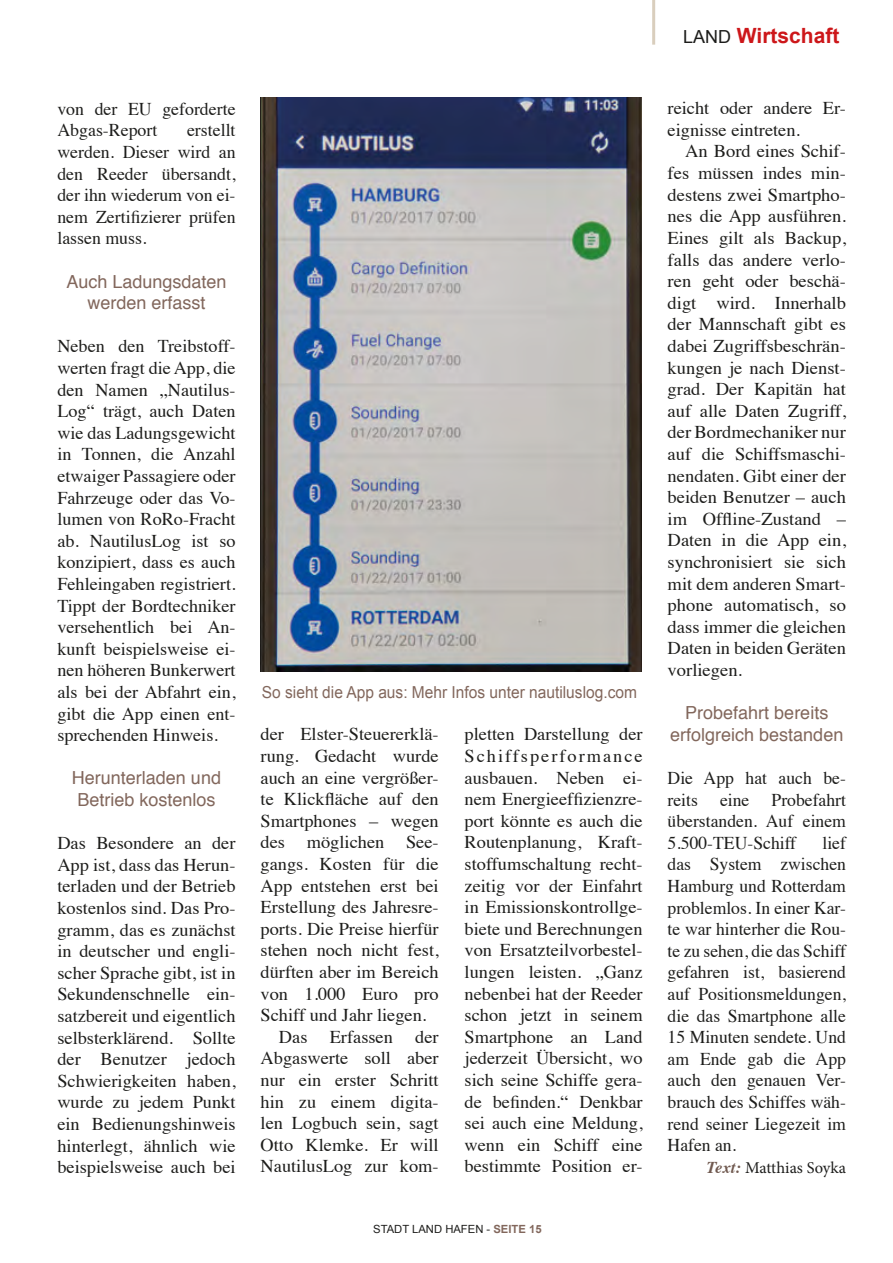
<style>
.page{position:relative;width:893px;height:1263px;background:#fff}
.page>*{position:absolute;margin:0;border:0;box-sizing:border-box;transform-origin:0 0}
.t1{font:700 21px "Arial";color:#cd171a}
.t2{font:18px/21.6px "Times";color:#1d1d1b;text-align:justify}
.t3{font:18px/21.6px "Helvetica";color:#82675c;text-align:center}
.t4{font:16.5px "Arial";color:#82675c;scale:.94 1}
.t5{font:16.5px "Minion Pro";color:#1d1d1b}
.t6{font:11.25px "Arial";color:#1d1d1b}
.s1{font-weight:700;color:#82675c}
.s2{font-weight:400;font-size:18px;color:#1d1d1b}
.s3{font-family:"Times";font-weight:700;font-style:italic;color:#70594f}
</style>
<div class="page">
<img style="left:261px;top:97px;width:380px;height:574px">
<hr style="left:652px;top:0;width:3px;height:45px;background:#d9cebd">
<p class="t2" style="left:57px;top:96px;width:180px">von der EU geforderte<br>Abgas-Report</p>
<p class="t2" style="left:57px;top:118px;width:180px;text-indent:130px">erstellt werden. Dieser wird an den Reeder übersandt, der ihn wiederum von ei&shy;nem Zertifizierer prüfen lassen muss.</p>
<p class="t3" style="left:66px;top:271px;width:162px">Auch Ladungsdaten werden erfasst</p>
<p class="t2" style="left:57px;top:334px;width:180px">Neben den Treibstoff&shy;werten fragt die App, die den Namen „Nautilus-Log“ trägt, auch Daten wie das Ladungsgewicht in Tonnen, die Anzahl etwaiger Passagiere oder Fahrzeuge oder das Vo&shy;lumen von RoRo-Fracht ab. NautilusLog ist so konzipiert, dass es auch Fehleingaben registriert.<br>Tippt der Bordtechniker versehentlich bei An&shy;kunft beispielsweise ei&shy;nen höheren Bunkerwert als bei der Abfahrt ein, gibt die App einen ent&shy;sprechenden Hinweis.</p>
<p class="t3" style="left:72px;top:768px;width:151px">Herunterladen und<br>Betrieb kostenlos</p>
<p class="t2" style="left:57px;top:831px;width:180px">Das Besondere an der App ist, dass das Herun&shy;terladen und der Betrieb kostenlos sind. Das Pro&shy;gramm, das es zunächst in deutscher und engli&shy;scher Sprache gibt, ist in Sekundenschnelle ein&shy;satzbereit und eigentlich selbsterklärend. Sollte der Benutzer jedoch Schwierigkeiten haben, wurde zu jedem Punkt ein Bedienungshinweis hinterlegt, ähnlich wie beispielsweise auch bei</p>
<p class="t4" style="left:262px;top:681px;width:400px">So sieht die App aus: Mehr Infos unter nautiluslog.com</p>
<p class="t2" style="left:261px;top:722px;width:180px">der Elster-Steuererklä-</p>
<p class="t2" style="left:261px;top:744px;width:180px">rung. Gedacht wurde</p>
<p class="t2" style="left:261px;top:765px;width:180px">auch an eine vergrößer-</p>
<p class="t2" style="left:261px;top:787px;width:180px">te Klickfläche auf den</p>
<p class="t2" style="left:261px;top:808px;width:180px">Smartphones – wegen</p>
<p class="t2" style="left:261px;top:830px;width:180px">des möglichen See-</p>
<p class="t2" style="left:261px;top:852px;width:180px">gangs. Kosten für die</p>
<p class="t2" style="left:261px;top:873px;width:180px">App entstehen erst bei</p>
<p class="t2" style="left:261px;top:895px;width:180px">Erstellung des Jahresre-</p>
<p class="t2" style="left:261px;top:916px;width:180px">ports. Die Preise hierfür</p>
<p class="t2" style="left:261px;top:938px;width:180px">stehen noch nicht fest,</p>
<p class="t2" style="left:261px;top:960px;width:180px">dürften aber im Bereich</p>
<p class="t2" style="left:261px;top:981px;width:180px">von 1.000 Euro pro</p>
<p class="t2" style="left:261px;top:1003px;width:167px">Schiff und Jahr liegen.</p>
<p class="t2" style="left:279px;top:1024px;width:161px">Das Erfassen der</p>
<p class="t2" style="left:261px;top:1046px;width:180px">Abgaswerte soll aber</p>
<p class="t2" style="left:261px;top:1068px;width:180px">nur ein erster Schritt</p>
<p class="t2" style="left:261px;top:1089px;width:180px">hin zu einem digita-</p>
<p class="t2" style="left:261px;top:1111px;width:180px">len Logbuch sein, sagt</p>
<p class="t2" style="left:261px;top:1132px;width:180px">Otto Klemke. Er will</p>
<p class="t2" style="left:261px;top:1154px;width:180px">NautilusLog zur kom-</p>
<p class="t2" style="left:465px;top:722px;width:180px">pletten Darstellung der Schiffsperformance ausbauen. Neben ei&shy;nem Energieeffizienzre&shy;port könnte es auch die Routenplanung, Kraft&shy;stoffumschaltung recht&shy;zeitig vor der Einfahrt in Emissionskontrollge&shy;biete und Berechnungen von Ersatzteilvorbestel&shy;lungen leisten. „Ganz nebenbei hat der Reeder schon jetzt in seinem Smartphone an Land jederzeit Übersicht, wo sich seine Schiffe gera&shy;de befinden.“ Denkbar sei auch eine Meldung, wenn ein Schiff eine bestimmte Position er-</p>
<p class="t6" style="left:373px;top:1221px;width:170px">STADT LAND HAFEN - <span class="s1">SEITE 15</span></p>
<p class="t1" style="left:683px;top:21px;width:158px"><span class="s2">LAND</span> Wirtschaft</p>
<p class="t2" style="left:668px;top:96px;width:180px">reicht oder andere Er&shy;eignisse eintreten.</p>
<p class="t2" style="left:668px;top:139px;width:180px;text-indent:18px">An Bord eines Schif&shy;fes müssen indes min&shy;destens zwei Smartpho&shy;nes die App ausführen.<br>Eines gilt als Backup, falls das andere verlo&shy;ren geht oder beschä&shy;digt wird. Innerhalb der Mannschaft gibt es dabei Zugriffsbeschrän&shy;kungen je nach Dienst&shy;grad. Der Kapitän hat auf alle Daten Zugriff, der Bordmechaniker nur auf die Schiffsmaschi&shy;nendaten. Gibt einer der beiden Benutzer – auch im Offline-Zustand – Daten in die App ein, synchronisiert sie sich mit dem anderen Smart&shy;phone automatisch, so dass immer die gleichen Daten in beiden Geräten vorliegen.</p>
<p class="t3" style="left:670px;top:703px;width:175px">Probefahrt bereits erfolgreich bestanden</p>
<p class="t2" style="left:668px;top:765px;width:180px">Die App hat auch be&shy;reits eine Probefahrt überstanden. Auf einem 5.500-TEU-Schiff</p>
<p class="t2" style="left:668px;top:830px;width:180px;text-indent:155px">lief das System zwischen Hamburg und Rotterdam problemlos. In einer Kar&shy;te war hinterher die Rou&shy;te zu sehen, die das Schiff gefahren ist, basierend auf Positionsmeldungen, die das Smartphone alle 15 Minuten sendete. Und am Ende gab die App auch den genauen Ver&shy;brauch des Schiffes wäh&shy;rend seiner Liegezeit im Hafen an.</p>
<p class="t5" style="left:707px;top:1156px;width:141px"><span class="s3">Text:</span> Matthias Soyka</p>
</div>
